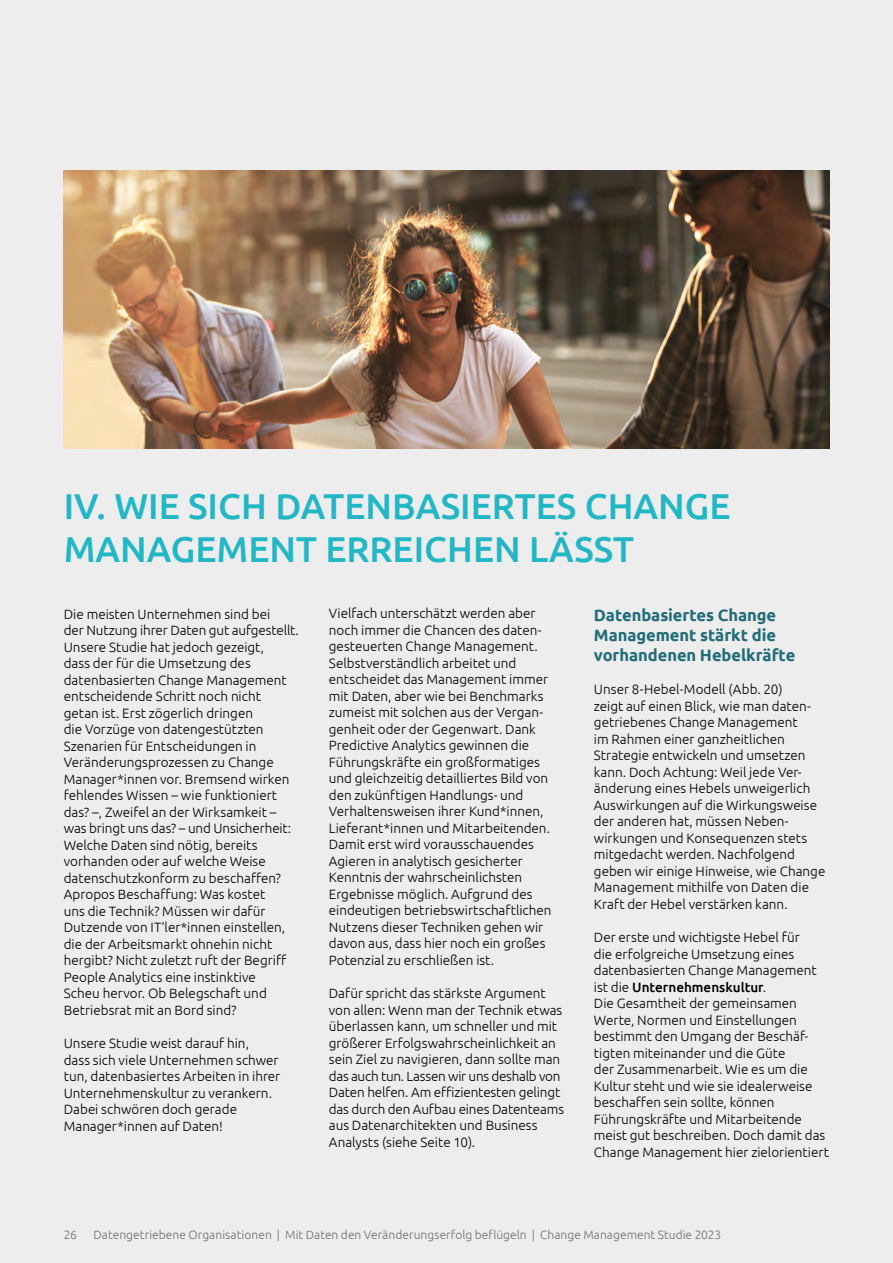
<style>
.page{position:relative;width:893px;height:1263px;background:#ededed}
.page>*{position:absolute;margin:0;border:0;box-sizing:border-box;transform-origin:0 0}
.t1{font:500 36px/43.2px "Ubuntu";color:#23b7c5}
.t2{font:700 16.5px/19.8px "Ubuntu";letter-spacing:-.005em;color:#216c78}
.t3{font:300 13.5px/16.5px "Ubuntu";color:#000}
.t4{font:300 12px "Ubuntu";letter-spacing:.005em;color:#706f6f}
.s1{font-weight:500}
</style>
<div class="page">
<img style="left:64px;top:170px;width:765px;height:279px">
<h1 class="t1" style="left:64px;top:483px;width:668px">IV. WIE SICH DATENBASIERTES CHANGE<br>MANAGEMENT ERREICHEN LÄSST</h1>
<p class="t3" style="left:64px;top:605px;width:237px">Die meisten Unternehmen sind bei<br>der Nutzung ihrer Daten gut aufgestellt.<br>Unsere Studie hat jedoch gezeigt,<br>dass der für die Umsetzung des datenbasierten Change Management entscheidende Schritt noch nicht getan ist. Erst zögerlich dringen<br>die Vorzüge von datengestützten Szenarien für Entscheidungen in Veränderungsprozessen zu Change Manager*innen vor. Bremsend wirken fehlendes Wissen – wie funktioniert das? –, Zweifel an der Wirksamkeit – was bringt uns das? – und Unsicherheit:<br>Welche Daten sind nötig, bereits vorhanden oder auf welche Weise datenschutzkonform zu beschaffen?<br>Apropos Beschaffung: Was kostet<br>uns die Technik? Müssen wir dafür Dutzende von IT’ler*innen einstellen, die der Arbeitsmarkt ohnehin nicht hergibt? Nicht zuletzt ruft der Begriff People Analytics eine instinktive<br>Scheu hervor. Ob Belegschaft und Betriebsrat mit an Bord sind?</p>
<p class="t3" style="left:64px;top:1035px;width:218px">Unsere Studie weist darauf hin,<br>dass sich viele Unternehmen schwer tun, datenbasiertes Arbeiten in ihrer<br>Unternehmenskultur zu verankern.<br>Dabei schwören doch gerade<br>Manager*innen auf Daten!</p>
<p class="t3" style="left:329px;top:605px;width:224px">Vielfach unterschätzt werden aber noch immer die Chancen des daten&shy;gesteuerten Change Management.<br>Selbstverständlich arbeitet und entscheidet das Management immer mit Daten, aber wie bei Benchmarks zumeist mit solchen aus der Vergan&shy;genheit oder der Gegenwart. Dank Predictive Analytics gewinnen die Führungskräfte ein großformatiges und gleichzeitig detailliertes Bild von den zukünftigen Handlungs- und Verhaltensweisen ihrer Kund*innen, Lieferant*innen und Mitarbeitenden.<br>Damit erst wird vorausschauendes Agieren in analytisch gesicherter Kenntnis der wahrscheinlichsten Ergebnisse möglich. Aufgrund des eindeutigen betriebswirtschaftlichen Nutzens dieser Techniken gehen wir davon aus, dass hier noch ein großes Potenzial zu erschließen ist.</p>
<p class="t3" style="left:329px;top:985px;width:237px">Dafür spricht das stärkste Argument von allen: Wenn man der Technik etwas überlassen kann, um schneller und mit größerer Erfolgswahrscheinlichkeit an sein Ziel zu navigieren, dann sollte man das auch tun. Lassen wir uns deshalb von Daten helfen. Am effizientesten gelingt das durch den Aufbau eines Datenteams aus Datenarchitekten und Business Analysts (siehe Seite 10).</p>
<p class="t2" style="left:594px;top:605px;width:203px">Datenbasiertes Change<br>Management stärkt die vorhandenen Hebelkräfte</p>
<p class="t3" style="left:594px;top:681px;width:233px">Unser 8-Hebel-Modell (Abb. 20)<br>zeigt auf einen Blick, wie man daten&shy;getriebenes Change Management<br>im Rahmen einer ganzheitlichen Strategie entwickeln und umsetzen kann. Doch Achtung: Weil jede Ver&shy;änderung eines Hebels unweigerlich Auswirkungen auf die Wirkungsweise der anderen hat, müssen Neben&shy;wirkungen und Konsequenzen stets mitgedacht werden. Nachfolgend geben wir einige Hinweise, wie Change Management mithilfe von Daten die Kraft der Hebel verstärken kann.</p>
<p class="t3" style="left:594px;top:929px;width:237px">Der erste und wichtigste Hebel für<br>die erfolgreiche Umsetzung eines datenbasierten Change Management ist die <span class="s1">Unternehmenskultur</span>.<br>Die Gesamtheit der gemeinsamen Werte, Normen und Einstellungen bestimmt den Umgang der Beschäf&shy;tigten miteinander und die Güte<br>der Zusammenarbeit. Wie es um die Kultur steht und wie sie idealerweise beschaffen sein sollte, können Führungskräfte und Mitarbeitende meist gut beschreiben. Doch damit das Change Management hier zielorientiert</p>
<p class="t4" style="left:64px;top:1227px;width:15px">26</p>
<p class="t4" style="left:94px;top:1227px;width:629px">Datengetriebene Organisationen | Mit Daten den Veränderungserfolg beflügeln | Change Management Studie 2023</p>
</div>
